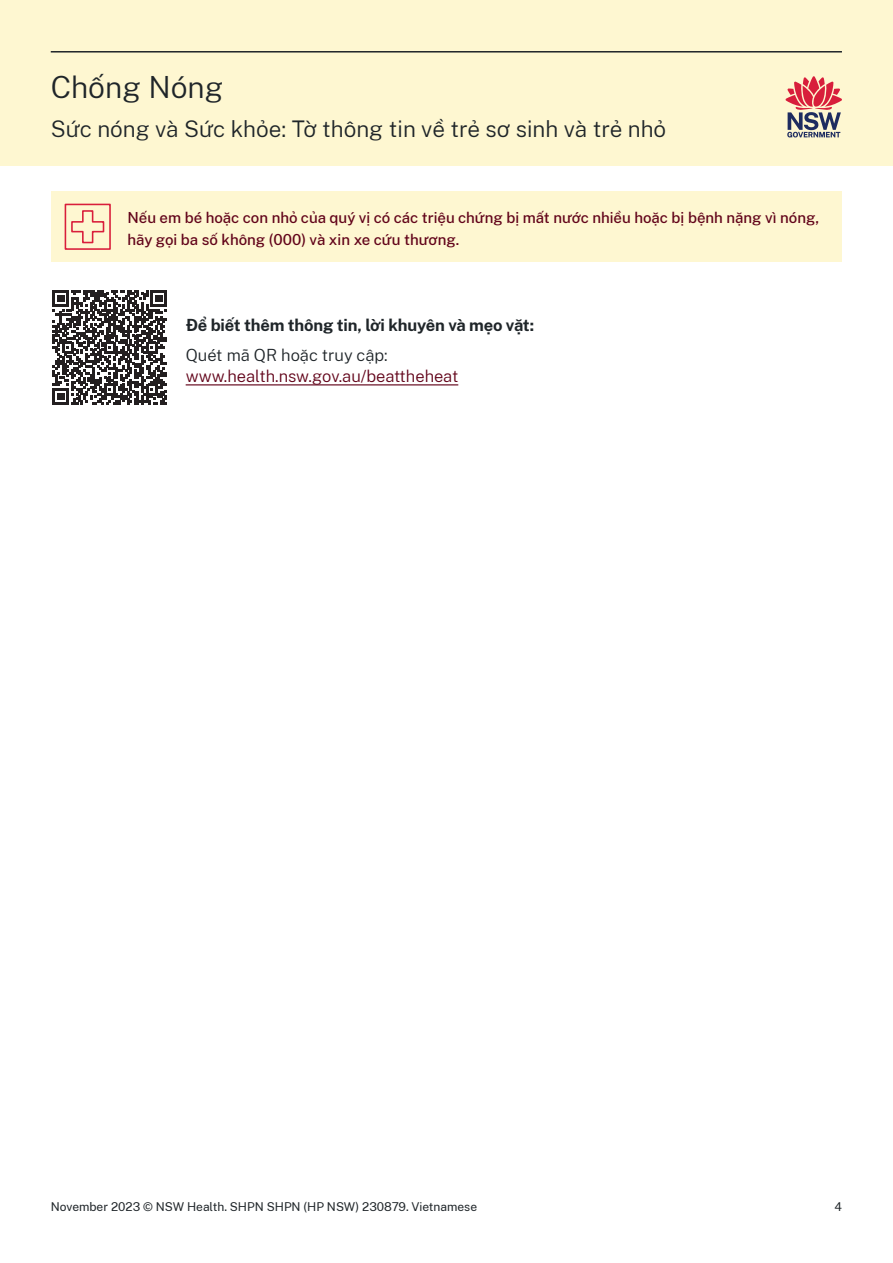
<style>
.page{position:relative;width:893px;height:1263px;background:#fff}
.page>*{position:absolute;margin:0;border:0;box-sizing:border-box;transform-origin:0 0}
.t1{font:300 30px "Public Sans NSW";color:#1f2529}
.t2{font:300 22.5px "Public Sans NSW";color:#1f2529}
.t3{font:700 16.5px "Public Sans";letter-spacing:-.01em;color:#1f2529}
.t4{font:300 16.5px "Public Sans NSW";color:#62041a}
.t5{font:300 16.5px "Public Sans NSW";color:#1f2529}
.t6{font:500 15px/22.5px "Public Sans NSW";color:#62041a}
.t7{font:12px "Public Sans NSW";color:#1f2529}
</style>
<div class="page">
<div style="left:0;top:0;width:893px;height:166px;background:#fef7d1"></div>
<svg style="left:786px;top:76px;width:56px;height:61px"></svg>
<hr style="left:51px;top:51px;width:791px;height:2px;background:#1f2529">
<div style="left:51px;top:289px;width:118px;height:117px;background:linear-gradient(to bottom,#fff,#fff)"></div>
<svg style="left:53px;top:290px;width:114px;height:115px"></svg>
<div style="left:51px;top:191px;width:791px;height:71px;background:#fef7d1"></div>
<hr style="left:186px;top:384px;width:272px;height:1px;background:#62041a">
<svg style="left:64px;top:203px;width:47px;height:47px"></svg>
<h1 class="t1" style="left:51px;top:65px;width:174px">Chống Nóng</h1>
<h2 class="t2" style="left:51px;top:113px;width:617px">Sức nóng và Sức khỏe: Tờ thông tin về trẻ sơ sinh và trẻ nhỏ</h2>
<p class="t6" style="left:128px;top:205px;width:693px">Nếu em bé hoặc con nhỏ của quý vị có các triệu chứng bị mất nước nhiều hoặc bị bệnh nặng vì nóng, hãy gọi ba số không (000) và xin xe cứu thương.</p>
<p class="t3" style="left:186px;top:313px;width:350px">Để biết thêm thông tin, lời khuyên và mẹo vặt:</p>
<p class="t5" style="left:186px;top:343px;width:204px">Quét mã QR hoặc truy cập:</p>
<p class="t4" style="left:186px;top:364px;width:274px">www.health.nsw.gov.au/beattheheat</p>
<p class="t7" style="left:51px;top:1197px;width:428px">November 2023 © NSW Health. SHPN SHPN (HP NSW) 230879. Vietnamese</p>
<p class="t7" style="left:834px;top:1197px;width:9px">4</p>
</div>
